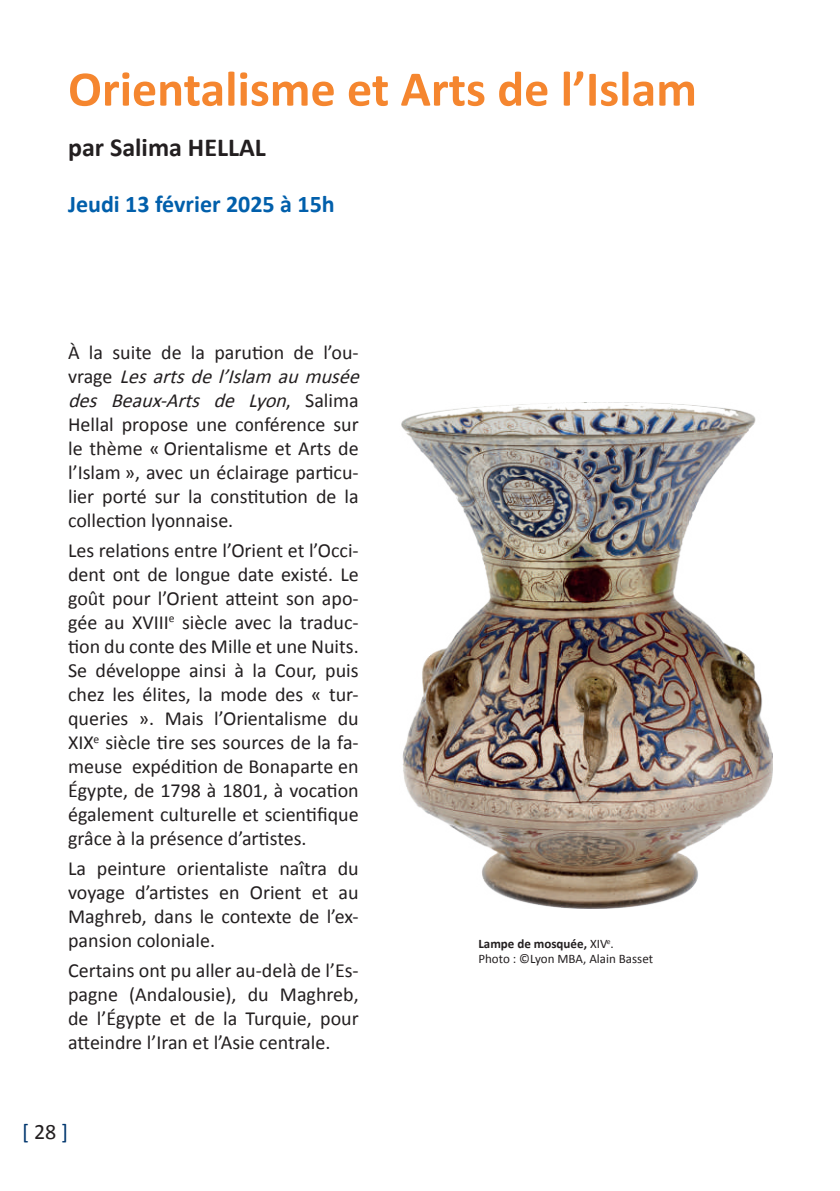
<style>
.page{position:relative;width:840px;height:1191px;background:#fff}
.page>*{position:absolute;margin:0;border:0;box-sizing:border-box;transform-origin:0 0}
.t1{font:700 50px "Calibri";color:#f5862f}
.t2{font:700 26px "Calibri";color:#231f20}
.t3{font:700 24px "Calibri";color:#015fab}
.t4{font:22px "Calibri";color:#00366e}
.t5{font:20px/24px "Calibri";color:#231f20;text-align:justify}
.t6{font:13px/15px "Calibri";color:#231f20}
.s1{font-style:italic}
.s2{color:#231f20}
.s3{font-weight:700}
</style>
<div class="page">
<img style="left:401px;top:403px;width:370px;height:505px">
<h1 class="t1" style="left:68px;top:54px;width:630px">Orientalisme et Arts de l’Islam</h1>
<h2 class="t2" style="left:68px;top:129px;width:199px">par Salima HELLAL</h2>
<p class="t3" style="left:68px;top:187px;width:268px">Jeudi 13 février 2025 à 15h</p>
<p class="t5" style="left:68px;top:340px;width:299px;text-align:left">À la suite de la parution de l’ou&shy;v r a g e <span class="s1">Lesartsdel’Islam aumusée des Beaux-Arts de Lyon</span>, S a l i m a<br>Hellal propose une conférence sur le thème « Orientalisme et Arts de l’Islam », avec un éclairage particu&shy;lier porté sur la constitution de la collection lyonnaise.</p>
<p class="t5" style="left:68px;top:538px;width:292px">Les relations entre l’Orient et l’Occi&shy;dent ont de longue date existé. Le goût pour l’Orient atteint son apo&shy;gée au XVIII<sup>e</sup> siècle avec la traduc&shy;tion du conte des Mille et une Nuits.<br>Se développe ainsi à la Cour, puis chez les élites, la mode des « tur&shy;queries ». Mais l’Orientalisme du XIX<sup>e</sup> siècle tire ses sources de la fa&shy;meuse expédition de Bonaparte en Égypte, de 1798 à 1801, à vocation également culturelle et scientifique grâce à la présence d’artistes.</p>
<p class="t5" style="left:68px;top:855px;width:292px">La peinture orientaliste naîtra du voyage d’artistes en Orient et au Maghreb, dans le contexte de l’ex&shy;pansion coloniale.</p>
<p class="t5" style="left:68px;top:957px;width:292px">Certains ont pu aller au-delà de l’Es&shy;pagne (Andalousie), du Maghreb, de l’Égypte et de la Turquie, pour atteindre l’Iran et l’Asie centrale.</p>
<p class="t4" style="left:22px;top:1116px;width:47px">[ <span class="s2">28</span> ]</p>
<p class="t6" style="left:478px;top:936px;width:176px"><span class="s3">Lampe de mosquée,</span> XIV<sup>e</sup>.<br>Photo : ©Lyon MBA, Alain Basset</p>
</div>
